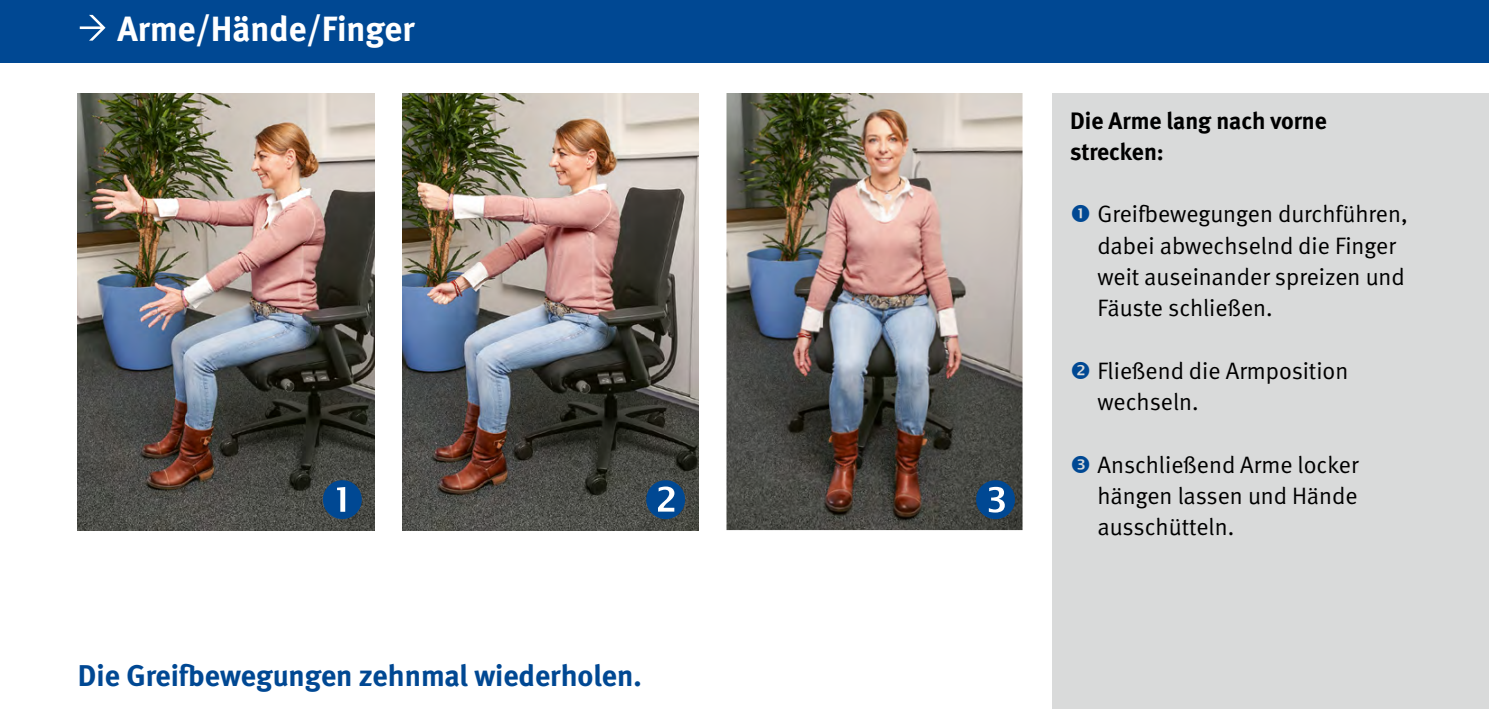
<style>
.page{position:relative;width:1489px;height:709px;background:#fff}
.page>*{position:absolute;margin:0;border:0;box-sizing:border-box;transform-origin:0 0}
.B_-_Unter-Übersch{font:700 35px "DGUV Meta";color:#fff}
.Infotext_1__12pt{font:700 30px "DGUV Meta";color:#004893}
.Fließtext__9_5pt{font:23.75px/31.2px "DGUV Meta";color:#000}
.Fließtext__9_5pt-2{font:700 23.75px/31.2px "DGUV Meta";color:#000}
</style>
<div class="page">
<div style="left:0;top:0;width:1488px;height:62px;background:#004893"></div>
<svg style="left:80px;top:15px;width:25px;height:26px"></svg>
<img style="left:78px;top:93px;width:296px;height:437px">
<img style="left:402px;top:93px;width:296px;height:437px">
<img style="left:726px;top:93px;width:296px;height:437px">
<div style="left:1052px;top:93px;width:436px;height:616px;background:#d9dada"></div>
<svg style="left:323px;top:479px;width:39px;height:40px"></svg>
<svg style="left:646px;top:479px;width:39px;height:40px"></svg>
<svg style="left:976px;top:479px;width:38px;height:40px"></svg>
<h1 class="B_-_Unter-Übersch" style="left:117px;top:8px;width:298px">Arme/Hände/Finger</h1>
<p class="Infotext_1__12pt" style="left:78px;top:658px;width:565px">Die Greifbewegungen zehnmal wiederholen.</p>
<p class="Fließtext__9_5pt-2" style="left:1070px;top:105px;width:258px">Die Arme lang nach vorne strecken:</p>
<p class="Fließtext__9_5pt" style="left:1097px;top:199px;width:312px">Greifbewegungen durchführen, dabei abwechselnd die Finger weit auseinander spreizen und<br>Fäuste schließen.</p>
<p class="Fließtext__9_5pt" style="left:1097px;top:355px;width:252px">Fließend die Armposition wechseln.</p>
<p class="Fließtext__9_5pt" style="left:1097px;top:449px;width:262px;text-align:justify">Anschließend Arme locker hängen lassen und Hände ausschütteln.</p>
</div>
